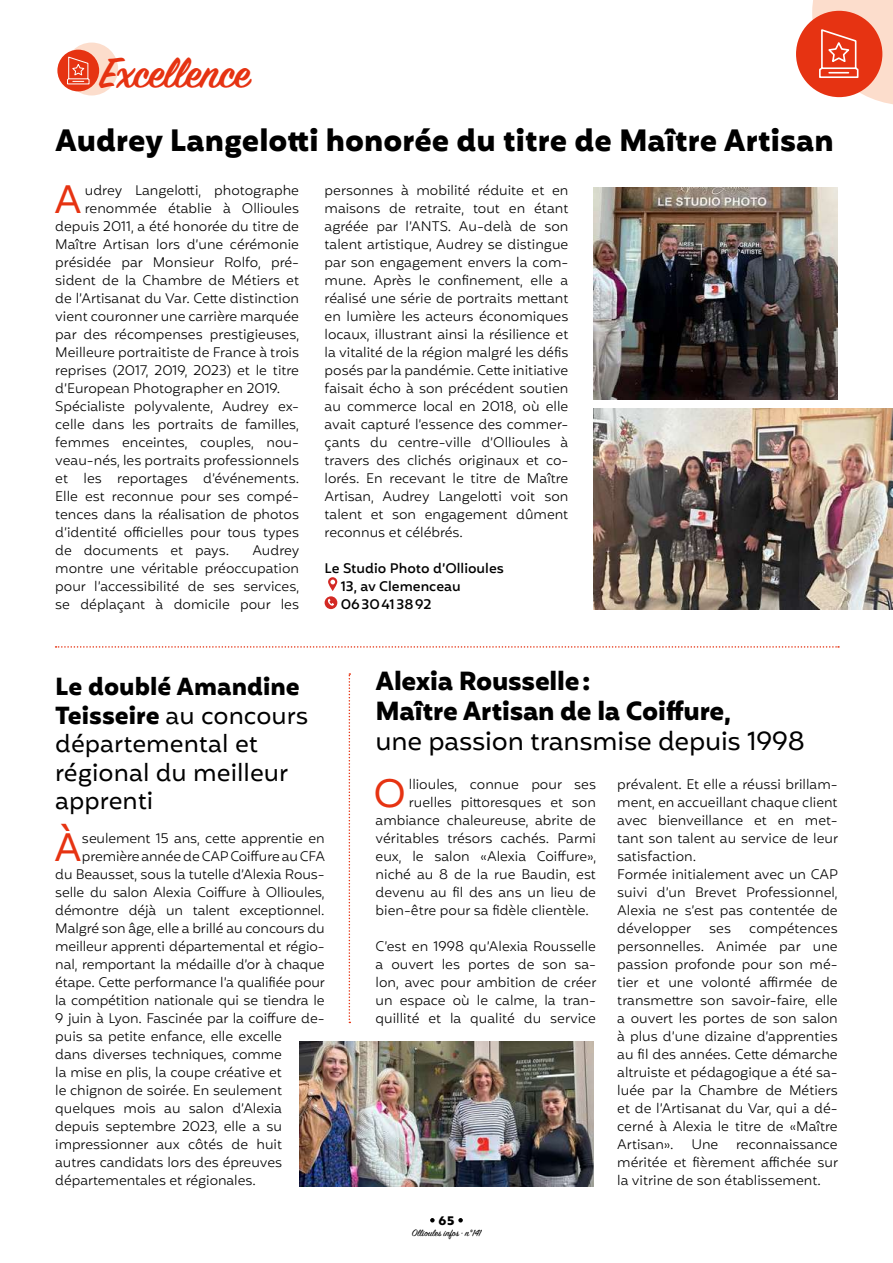
<style>
.page{position:relative;width:893px;height:1263px;background:#fff}
.page>*{position:absolute;margin:0;border:0;box-sizing:border-box;transform-origin:0 0}
.t1{font:600 47.7px "Sign Painter House Script";color:#e63312}
.t2{font:38.55px "Mohr";color:#e63312}
.t3{font:700 30px "Mohr";color:#000}
.t4{font:700 25.5px/30px "Mohr";letter-spacing:-.01em;color:#000}
.t5{font:25.5px "Mohr";letter-spacing:-.01em;color:#000}
.t6{font:24px/28.5px "Mohr";color:#000}
.t7{font:300 13.5px/18px "Mohr";color:#000;text-align:justify}
.t8{font:500 13.5px/18.1px "Mohr";color:#000}
.t9{font:700 12px "Mohr";color:#000}
.t10{font:10.5px "Sign Painter House Script";color:#000}
.s1{font-weight:700}
</style>
<div class="page">
<svg style="left:325px;top:577px;width:12px;height:32px"></svg>
<div style="left:65px;top:43px;width:53px;height:52px;background:#fcddcc;border-radius:50%"></div>
<div style="left:57px;top:50px;width:42px;height:41px;background:#e63312;border-radius:50%"></div>
<svg style="left:67px;top:56px;width:23px;height:29px"></svg>
<div style="left:796px;top:11px;width:86px;height:86px;background:#e63312;border-radius:50%"></div>
<svg style="left:812px;top:0;width:81px;height:105px"></svg>
<img style="left:299px;top:1041px;width:295px;height:145px">
<img style="left:594px;top:187px;width:244px;height:213px">
<img style="left:594px;top:409px;width:299px;height:200px">
<svg style="left:56px;top:646px;width:783px;height:2px"></svg>
<svg style="left:349px;top:673px;width:1px;height:350px"></svg>
<svg style="left:458px;top:1218px;width:5px;height:4px"></svg>
<svg style="left:430px;top:1218px;width:5px;height:4px"></svg>
<h1 class="t1" style="left:101px;top:44px;width:151px">Excellence</h1>
<h3 class="t3" style="left:55px;top:123px;width:780px">Audrey Langelotti honorée du titre de Maître Artisan</h3>
<h2 class="t2" style="left:54px;top:177px;width:29px">A</h2>
<p class="t7" style="left:85px;top:183px;width:216px">udrey Langelotti, photographe</p>
<p class="t7" style="left:325px;top:182px;width:245px">personnes à mobilité réduite et en maisons de retraite, tout en étant agréée par l’ANTS. Au-delà de son talent artistique, Audrey se distingue par son engagement envers la com&shy;mune. Après le confinement, elle a réalisé une série de portraits mettant en lumière les acteurs économiques locaux, illustrant ainsi la résilience et la vitalité de la région malgré les défis posés par la pandémie. Cette initiative faisait écho à son précédent soutien au commerce local en 2018, où elle avait capturé l’essence des commer&shy;çants du centre-ville d’Ollioules à travers des clichés originaux et co&shy;lorés. En recevant le titre de Maître Artisan, Audrey Langelotti voit son talent et son engagement dûment reconnus et célébrés.</p>
<p class="t8" style="left:341px;top:559px;width:165px;text-indent:-16px">Le Studio Photo d’Ollioules<br>13, av Clemenceau<br>0630413892</p>
<p class="t7" style="left:85px;top:201px;width:216px">renommée établie à Ollioules</p>
<p class="t7" style="left:55px;top:219px;width:245px">depuis 2011, a été honorée du titre de</p>
<p class="t7" style="left:55px;top:237px;width:245px">Maître Artisan lors d’une cérémonie</p>
<p class="t7" style="left:55px;top:255px;width:245px">présidée par Monsieur Rolfo, pré-</p>
<p class="t7" style="left:55px;top:273px;width:245px">sident de la Chambre de Métiers et</p>
<p class="t7" style="left:55px;top:291px;width:245px">de l’Artisanat du Var. Cette distinction</p>
<p class="t7" style="left:55px;top:309px;width:245px">vient couronner une carrière marquée</p>
<p class="t7" style="left:55px;top:327px;width:245px">par des récompenses prestigieuses,</p>
<p class="t7" style="left:55px;top:345px;width:245px">Meilleure portraitiste de France à trois</p>
<p class="t7" style="left:55px;top:363px;width:245px">reprises (2017, 2019, 2023) et le titre</p>
<p class="t7" style="left:55px;top:381px;width:227px">d’European Photographer en 2019.</p>
<p class="t7" style="left:55px;top:399px;width:245px">Spécialiste polyvalente, Audrey ex-</p>
<p class="t7" style="left:55px;top:416px;width:245px">celle dans les portraits de familles,</p>
<p class="t7" style="left:55px;top:434px;width:245px">femmes enceintes, couples, nou-</p>
<p class="t7" style="left:55px;top:452px;width:245px">veau-nés, les portraits professionnels</p>
<p class="t7" style="left:55px;top:470px;width:245px">et les reportages d’événements.</p>
<p class="t7" style="left:55px;top:488px;width:245px">Elle est reconnue pour ses compé-</p>
<p class="t7" style="left:55px;top:506px;width:245px">tences dans la réalisation de photos</p>
<p class="t7" style="left:55px;top:524px;width:245px">d’identité officielles pour tous types</p>
<p class="t7" style="left:55px;top:542px;width:175px">de documents et pays.</p>
<p class="t7" style="left:55px;top:542px;width:246px;text-indent:197px">Audrey montre une véritable préoccupation pour l’accessibilité de ses services, se déplaçant à domicile pour les</p>
<h3 class="t6" style="left:55px;top:672px;width:255px"><span class="s1">Le doublé Amandine<br>Teisseire</span> au concours départemental et régional du meilleur apprenti</h3>
<h2 class="t2" style="left:54px;top:825px;width:29px">À</h2>
<p class="t7" style="left:82px;top:831px;width:244px">seulement 15 ans, cette apprentie en</p>
<p class="t7" style="left:82px;top:849px;width:244px">première année de CAP Coiffure au CFA</p>
<p class="t7" style="left:55px;top:867px;width:271px">du Beausset, sous la tutelle d’Alexia Rous-</p>
<p class="t7" style="left:55px;top:885px;width:271px">selle du salon Alexia Coiffure à Ollioules,</p>
<p class="t7" style="left:55px;top:903px;width:271px">démontre déjà un talent exceptionnel.</p>
<p class="t7" style="left:55px;top:921px;width:271px">Malgré son âge, elle a brillé au concours du</p>
<p class="t7" style="left:55px;top:939px;width:271px">meilleur apprenti départemental et régio-</p>
<p class="t7" style="left:55px;top:957px;width:271px">nal, remportant la médaille d’or à chaque</p>
<p class="t7" style="left:55px;top:975px;width:271px">étape. Cette performance l’a qualifiée pour</p>
<p class="t7" style="left:55px;top:993px;width:271px">la compétition nationale qui se tiendra le</p>
<p class="t7" style="left:55px;top:1011px;width:271px">9 juin à Lyon. Fascinée par la coiffure de-</p>
<p class="t7" style="left:55px;top:1029px;width:228px">puis sa petite enfance, elle excelle</p>
<p class="t7" style="left:55px;top:1047px;width:228px">dans diverses techniques, comme</p>
<p class="t7" style="left:55px;top:1064px;width:228px">la mise en plis, la coupe créative et</p>
<p class="t7" style="left:55px;top:1082px;width:228px">le chignon de soirée. En seulement</p>
<p class="t7" style="left:55px;top:1100px;width:228px">quelques mois au salon d’Alexia</p>
<p class="t7" style="left:55px;top:1118px;width:228px">depuis septembre 2023, elle a su</p>
<p class="t7" style="left:55px;top:1136px;width:228px">impressionner aux côtés de huit</p>
<p class="t7" style="left:55px;top:1154px;width:228px">autres candidats lors des épreuves</p>
<p class="t7" style="left:55px;top:1172px;width:202px">départementales et régionales.</p>
<h3 class="t4" style="left:376px;top:666px;width:357px">Alexia Rousselle:<br>Maître Artisan de la Coiffure,</h3>
<h3 class="t5" style="left:376px;top:726px;width:431px">une passion transmise depuis 1998</h3>
<h2 class="t2" style="left:373px;top:771px;width:34px">O</h2>
<p class="t7" style="left:409px;top:777px;width:189px">llioules, connue pour ses</p>
<p class="t7" style="left:617px;top:777px;width:222px;text-align:left">prévalent. Et elle a réussi brillam&shy;ment, en accueillant chaque client avec bienveillance et en met&shy;tant son talent au service de leur satisfaction.<br>Formée initialement avec un CAP suivi d’un Brevet Professionnel,<br>Alexia ne s’est pas contentée de développer</p>
<p class="t7" style="left:409px;top:795px;width:189px">ruelles pittoresques et son</p>
<p class="t7" style="left:376px;top:813px;width:222px">ambiance chaleureuse, abrite de</p>
<p class="t7" style="left:376px;top:831px;width:222px">véritables trésors cachés. Parmi</p>
<p class="t7" style="left:376px;top:849px;width:222px">eux, le salon «Alexia Coiffure»,</p>
<p class="t7" style="left:376px;top:867px;width:222px">niché au 8 de la rue Baudin, est</p>
<p class="t7" style="left:376px;top:885px;width:222px">devenu au fil des ans un lieu de</p>
<p class="t7" style="left:376px;top:903px;width:215px">bien-être pour sa fidèle clientèle.</p>
<p class="t7" style="left:376px;top:939px;width:222px">C’est en 1998 qu’Alexia Rousselle a ouvert les portes de son sa&shy;lon, avec pour ambition de créer un espace où le calme, la tran&shy;quillité et la qualité du service</p>
<p class="t7" style="left:617px;top:920px;width:222px;text-indent:132px">compétences personnelles. Animée par une passion profonde pour son mé&shy;tier et une volonté affirmée de transmettre son savoir-faire, elle a ouvert les portes de son salon à plus d’une dizaine d’apprenties au fil des années. Cette démarche altruiste et pédagogique a été sa&shy;luée par la Chambre de Métiers et de l’Artisanat du Var, qui a dé&shy;cerné à Alexia le titre de «Maître Artisan».</p>
<p class="t7" style="left:709px;top:920px;width:23px">ses</p>
<p class="t7" style="left:691px;top:1136px;width:29px">Une</p>
<p class="t7" style="left:617px;top:1136px;width:222px;text-indent:119px">reconnaissance méritée et fièrement affichée sur la vitrine de son établissement.</p>
<p class="t9" style="left:439px;top:1214px;width:17px">65</p>
<p class="t10" style="left:412px;top:1227px;width:71px">Ollioules infos • n°141</p>
</div>
